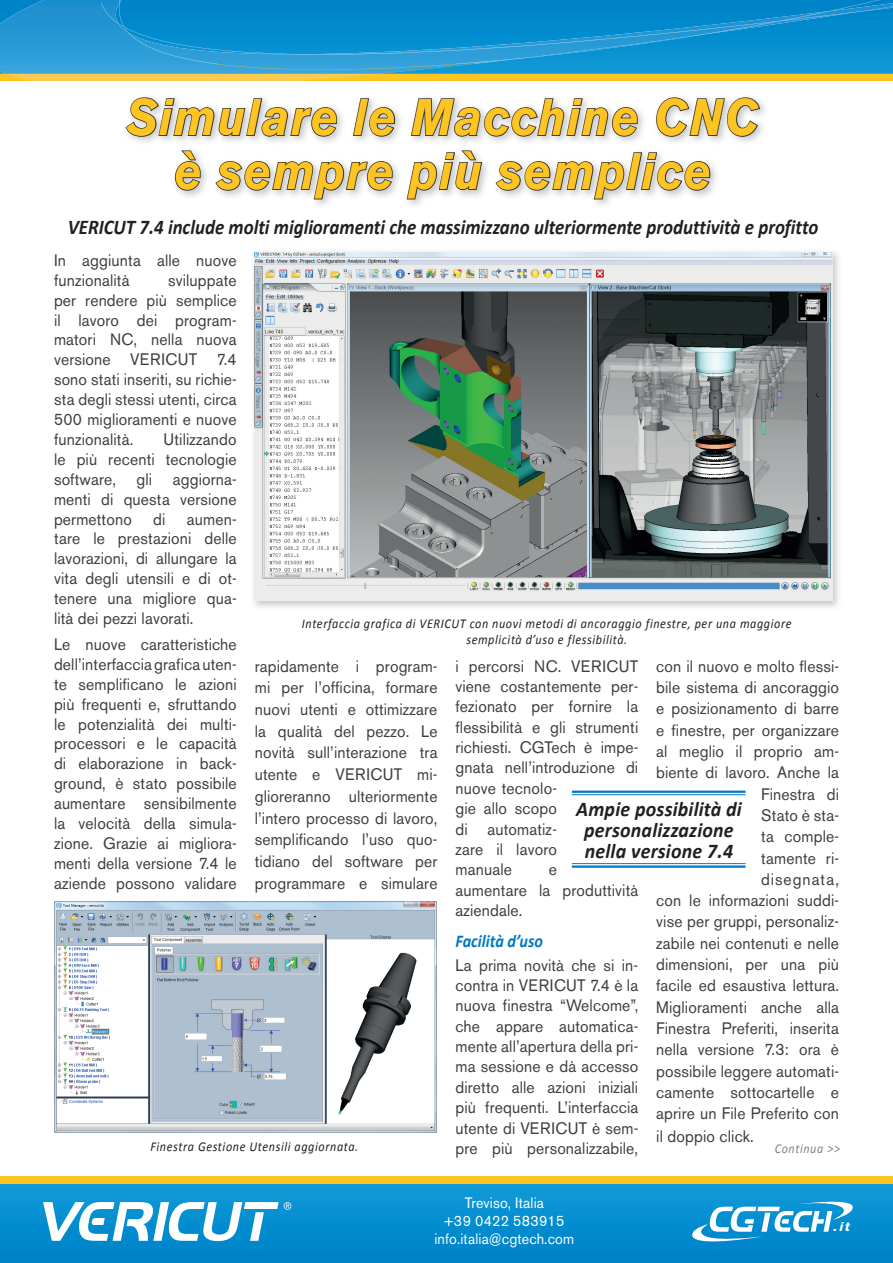
<style>
.page{position:relative;width:893px;height:1263px;background:#fff}
.page>*{position:absolute;margin:0;border:0;box-sizing:border-box;transform-origin:0 0}
.t1{font:italic 700 51px/54px "Akzidenz Grotesk BE";letter-spacing:.03em;color:#fec422;text-align:center;scale:.9 1}
.t2{font:italic 700 21px "Calibri";color:#231f20;scale:.9 1}
.t3{font:italic 700 21px/21px "Calibri";color:#231f20;text-align:center;scale:.95 1}
.t4{font:italic 700 18px "Calibri";color:#0079c2;scale:.9 1}
.t5{font:16.5px/20px "Akzidenz Grotesk BE";letter-spacing:.01em;color:#3e3e3f;text-align:justify;scale:.95 1}
.t6{font:15px/18px "Akzidenz Grotesk BE";letter-spacing:.01em;color:#fff;text-align:center;scale:.95 1}
.t7{font:italic 13.5px/16.2px "Calibri";letter-spacing:.05em;color:#231f20;text-align:center;scale:.9 1}
.t8{font:italic 13.5px "Calibri";letter-spacing:.05em;color:#808285;scale:.9 1}
.t9{font:italic 700 12.75px "Akzidenz Grotesk BE";color:#fff;scale:1.12 1}
</style>
<div class="page">
<div style="left:0;top:1176px;width:893px;height:48px;background:#fec422"></div>
<div style="left:0;top:64px;width:893px;height:17px;background:#fec422"></div>
<div style="left:0;top:1184px;width:893px;height:79px;background:linear-gradient(to right,#068dd0,#068dd0)"></div>
<svg style="left:692px;top:1200px;width:161px;height:44px"></svg>
<svg style="left:7px;top:74px;width:367px;height:7px"></svg>
<svg style="left:0;top:0;width:893px;height:74px"></svg>
<svg style="left:119px;top:59px;width:712px;height:11px"></svg>
<svg style="left:101px;top:0;width:792px;height:59px"></svg>
<svg style="left:43px;top:1202px;width:248px;height:39px"></svg>
<img style="left:253px;top:251px;width:586px;height:357px">
<img style="left:254px;top:253px;width:578px;height:348px">
<hr style="left:572px;top:791px;width:173px;height:2px;background:#0079c2">
<hr style="left:572px;top:794px;width:173px;height:1px;background:#0079c2">
<hr style="left:572px;top:863px;width:173px;height:1px;background:#0079c2">
<hr style="left:572px;top:865px;width:173px;height:3px;background:#0079c2">
<img style="left:54px;top:901px;width:383px;height:232px">
<svg style="left:125px;top:97px;width:213px;height:40px"></svg>
<svg style="left:352px;top:97px;width:44px;height:40px"></svg>
<svg style="left:410px;top:96px;width:228px;height:41px"></svg>
<svg style="left:655px;top:97px;width:106px;height:40px"></svg>
<svg style="left:174px;top:149px;width:28px;height:42px"></svg>
<svg style="left:215px;top:160px;width:179px;height:40px"></svg>
<svg style="left:406px;top:149px;width:77px;height:51px"></svg>
<svg style="left:495px;top:151px;width:216px;height:49px"></svg>
<h1 class="t1" style="left:127px;top:90px;width:703px">Simulare le Macchine CNC è sempre più semplice</h1>
<p class="t2" style="left:68px;top:214px;width:835px">VERICUT 7.4 include molti miglioramenti che massimizzano ulteriormente produttività e profitto</p>
<p class="t5" style="left:54px;top:250px;width:194px">In aggiunta alle nuove funzionalità</p>
<p class="t5" style="left:54px;top:270px;width:194px;text-indent:114px">sviluppate per rendere più semplice il lavoro dei program&shy;matori NC, nella nuova versione VERICUT 7.4 sono stati inseriti, su richie&shy;sta degli stessi utenti, circa 500 miglioramenti e nuove funzionalità.</p>
<p class="t5" style="left:54px;top:429px;width:194px;text-indent:110px">Utilizzando le più recenti tecnologie software, gli aggiorna&shy;menti di questa versione permettono</p>
<p class="t5" style="left:153px;top:509px;width:14px">di</p>
<p class="t5" style="left:54px;top:509px;width:194px;text-indent:133px">aumen&shy;tare le prestazioni delle lavorazioni, di allungare la vita degli utensili e di ot&shy;tenere una migliore qua&shy;lità dei pezzi lavorati.</p>
<p class="t5" style="left:54px;top:634px;width:194px">Le nuove caratteristiche dell’interfaccia grafica uten&shy;te semplificano le azioni più frequenti e, sfruttando le potenzialità dei multi&shy;processori e le capacità di elaborazione in back&shy;ground, è stato possibile aumentare sensibilmente la velocità della simula&shy;zione. Grazie ai migliora&shy;menti della versione 7.4 le aziende possono validare</p>
<p class="t7" style="left:302px;top:614px;width:546px">Interfaccia grafica di VERICUT con nuovi metodi di ancoraggio finestre, per una maggiore semplicità d’uso e flessibilità.</p>
<p class="t5" style="left:255px;top:655px;width:194px;line-height:21.8px">rapidamente i program&shy;mi per l’officina, formare nuovi utenti e ottimizzare la qualità del pezzo. Le novità sull’interazione tra utente e VERICUT mi&shy;glioreranno ulteriormente l’intero processo di lavoro, semplificando l’uso quo&shy;tidiano del software per programmare e simulare</p>
<p class="t5" style="left:455px;top:656px;width:194px;line-height:20.4px;text-align:left">i percorsi NC. VERICUT viene costantemente per&shy;fezionato per fornire la flessibilità e gli strumenti richiesti. CGTech è impe&shy;gnata nell’introduzione di nuove tecnolo-<br>gie allo scopo<br>di automatiz-<br>zare il lavoro<br>manuale</p>
<p class="t5" style="left:656px;top:655px;width:194px;line-height:21.3px;text-align:right">con il nuovo e molto flessi&shy;bile sistema di ancoraggio e posizionamento di barre e finestre, per organizzare al meglio il proprio am&shy;biente di lavoro. Anche la<br>Finestra di<br>Stato è sta-<br>ta comple-<br>tamente ri-<br>disegnata,<br>con le informazioni suddi&shy;vise per gruppi, personaliz&shy;zabile nei contenuti e nelle dimensioni, per una più facile ed esaustiva lettura.<br>Miglioramenti anche alla<br>Finestra Preferiti, inserita nella versione 7.3: ora è possibile leggere automati&shy;camente sottocartelle e aprire un File Preferito con</p>
<p class="t5" style="left:656px;top:1126px;width:104px">il doppio click.</p>
<p class="t3" style="left:576px;top:798px;width:176px">Ampie possibilità di personalizzazione nella versione 7.4</p>
<p class="t5" style="left:455px;top:859px;width:194px;line-height:20.4px;text-align:left;text-indent:93px">e<br>aumentare la produttività aziendale.</p>
<p class="t4" style="left:455px;top:930px;width:99px">Facilità d’uso</p>
<p class="t5" style="left:455px;top:955px;width:194px;line-height:20.4px">La prima novità che si in&shy;contra in VERICUT 7.4 è la nuova finestra “Welcome”, che appare automatica&shy;mente all’apertura della pri&shy;ma sessione e dà accesso diretto alle azioni iniziali più frequenti. L’interfaccia utente di VERICUT è sem&shy;pre più personalizzabile,</p>
<p class="t7" style="left:150px;top:1138px;width:232px">Finestra Gestione Utensili aggiornata.</p>
<p class="t8" style="left:775px;top:1139px;width:74px">Continua &gt;&gt;</p>
<p class="t6" style="left:434px;top:1194px;width:148px">Treviso, Italia<br>+39 0422 583915 info.italia@cgtech.com</p>
<p class="t9" style="left:834px;top:1219px;width:16px">.it</p>
</div>
